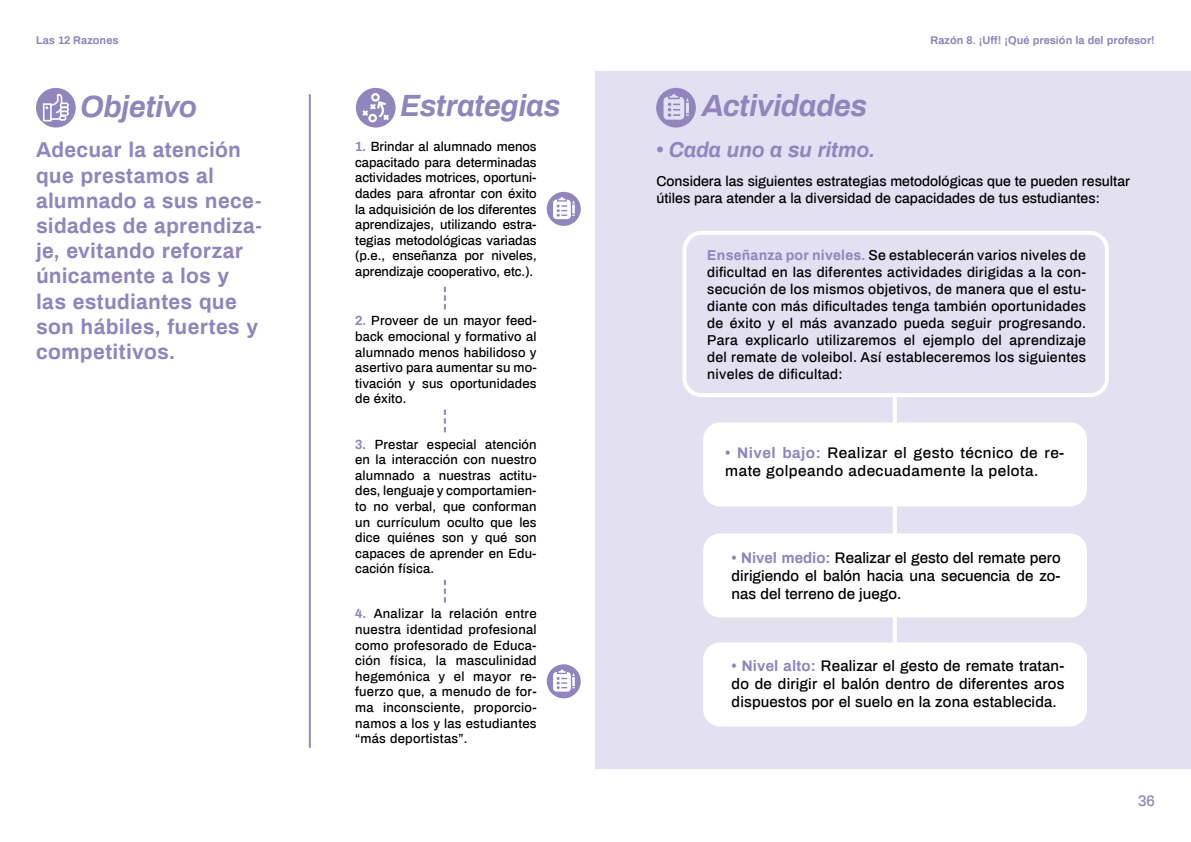
<style>
.page{position:relative;width:1191px;height:842px;background:#fff}
.page>*{position:absolute;margin:0;border:0;box-sizing:border-box;transform-origin:0 0}
.t1{font:italic 700 30px "Archivo";letter-spacing:-.015em;color:#9185be}
.t2{font:700 21px/25.2px "Archivo";letter-spacing:.015em;color:#9185be}
.t3{font:italic 700 21px "Archivo";letter-spacing:-.01em;color:#9185be}
.t4{font:500 15px/18px "Archivo";letter-spacing:.01em;color:#000;text-align:justify}
.t5{font:500 15px/18px "Archivo";letter-spacing:.03em;color:#000}
.t6{font:500 15px "Archivo";color:#9185be}
.t7{font:500 14px/17px "Archivo";color:#000}
.t8{font:500 13px/15.6px "Archivo";letter-spacing:.01em;color:#000;text-align:justify}
.t9{font:700 11px "Archivo";color:#9185be}
.s1{font-weight:700;color:#9185be}
</style>
<div class="page">
<div style="left:595px;top:71px;width:595px;height:698px;background:#e3e0f1"></div>
<svg style="left:892px;top:397px;width:4px;height:245px"></svg>
<div style="left:682px;top:231px;width:427px;height:166px;border:4px solid #fff;border-radius:17px"></div>
<div style="left:703px;top:422px;width:384px;height:84px;background:#fff;border-radius:17px"></div>
<div style="left:703px;top:533px;width:384px;height:84px;background:#fff;border-radius:17px"></div>
<div style="left:703px;top:642px;width:384px;height:84px;background:#fff;border-radius:17px"></div>
<svg style="left:656px;top:88px;width:40px;height:40px"></svg>
<hr style="left:309px;top:94px;width:2px;height:654px;background:#9185be">
<svg style="left:444px;top:287px;width:2px;height:22px"></svg>
<svg style="left:444px;top:410px;width:2px;height:22px"></svg>
<svg style="left:444px;top:580px;width:2px;height:22px"></svg>
<svg style="left:36px;top:88px;width:40px;height:40px"></svg>
<svg style="left:356px;top:88px;width:39px;height:40px"></svg>
<svg style="left:547px;top:192px;width:34px;height:34px"></svg>
<svg style="left:547px;top:664px;width:34px;height:34px"></svg>
<p class="t9" style="left:36px;top:33px;width:84px">Las 12 Razones</p>
<h1 class="t1" style="left:81px;top:86px;width:118px">Objetivo</h1>
<h1 class="t1" style="left:401px;top:85px;width:161px">Estrategias</h1>
<h2 class="t2" style="left:36px;top:137px;width:228px">Adecuar la atención que prestamos al alumnado a sus nece&shy;sidades de aprendiza&shy;je, evitando reforzar únicamente a los y las estudiantes que son hábiles, fuertes y competitivos.</h2>
<p class="t8" style="left:355px;top:138px;width:183px"><span class="s1">1.</span> Brindar al alumnado menos capacitado para determinadas actividades motrices, oportuni&shy;dades para afrontar con éxito la adquisición de los diferentes aprendizajes, utilizando estra&shy;tegias metodológicas variadas (p.e., enseñanza por niveles, aprendizaje cooperativo, etc.).</p>
<p class="t8" style="left:355px;top:312px;width:183px"><span class="s1">2.</span> Proveer de un mayor feed&shy;back emocional y formativo al alumnado menos habilidoso y asertivo para aumentar su mo&shy;tivación y sus oportunidades de éxito.</p>
<p class="t8" style="left:355px;top:436px;width:183px"><span class="s1">3.</span> Prestar especial atención en la interacción con nuestro alumnado a nuestras actitu&shy;des, lenguaje y comportamien&shy;to no verbal, que conforman un currículum oculto que les dice quiénes son y qué son capaces de aprender en Edu&shy;cación física.</p>
<p class="t8" style="left:355px;top:605px;width:183px"><span class="s1">4.</span> Analizar la relación entre nuestra identidad profesional como profesorado de Educa&shy;ción física, la masculinidad hegemónica y el mayor re&shy;fuerzo que, a menudo de for&shy;ma inconsciente, proporcio&shy;namos a los y las estudiantes “más deportistas”.</p>
<h1 class="t1" style="left:702px;top:85px;width:167px">Actividades</h1>
<h2 class="t3" style="left:656px;top:136px;width:220px">• Cada uno a su ritmo.</h2>
<p class="t9" style="left:930px;top:33px;width:226px">Razón 8. ¡Uff! ¡Qué presión la del profesor!</p>
<p class="t7" style="left:656px;top:172px;width:475px">Considera las siguientes estrategias metodológicas que te pueden resultar útiles para atender a la diversidad de capacidades de tus estudiantes:</p>
<p class="t7" style="left:707px;top:246px;width:380px;text-align:justify"><span class="s1">Enseñanza por niveles.</span> Se establecerán varios niveles de dificultad en las diferentes actividades dirigidas a la con&shy;secución de los mismos objetivos, de manera que el estu&shy;diante con más dificultades tenga también oportunidades de éxito y el más avanzado pueda seguir progresando.<br>Para explicarlo utilizaremos el ejemplo del aprendizaje del remate de voleibol. Así estableceremos los siguientes niveles de dificultad:</p>
<p class="t5" style="left:725px;top:444px;width:341px"><span class="s1">• Nivel bajo:</span> Realizar el gesto técnico de re&shy;mate golpeando adecuadamente la pelota.</p>
<p class="t4" style="left:731px;top:548px;width:330px"><span class="s1">• Nivel medio:</span> Realizar el gesto del remate pero dirigiendo el balón hacia una secuencia de zo&shy;nas del terreno de juego.</p>
<p class="t4" style="left:731px;top:656px;width:334px"><span class="s1">• Nivel alto:</span> Realizar el gesto de remate tratan&shy;do de dirigir el balón dentro de diferentes aros dispuestos por el suelo en la zona establecida.</p>
<p class="t6" style="left:1138px;top:790px;width:18px">36</p>
</div>
